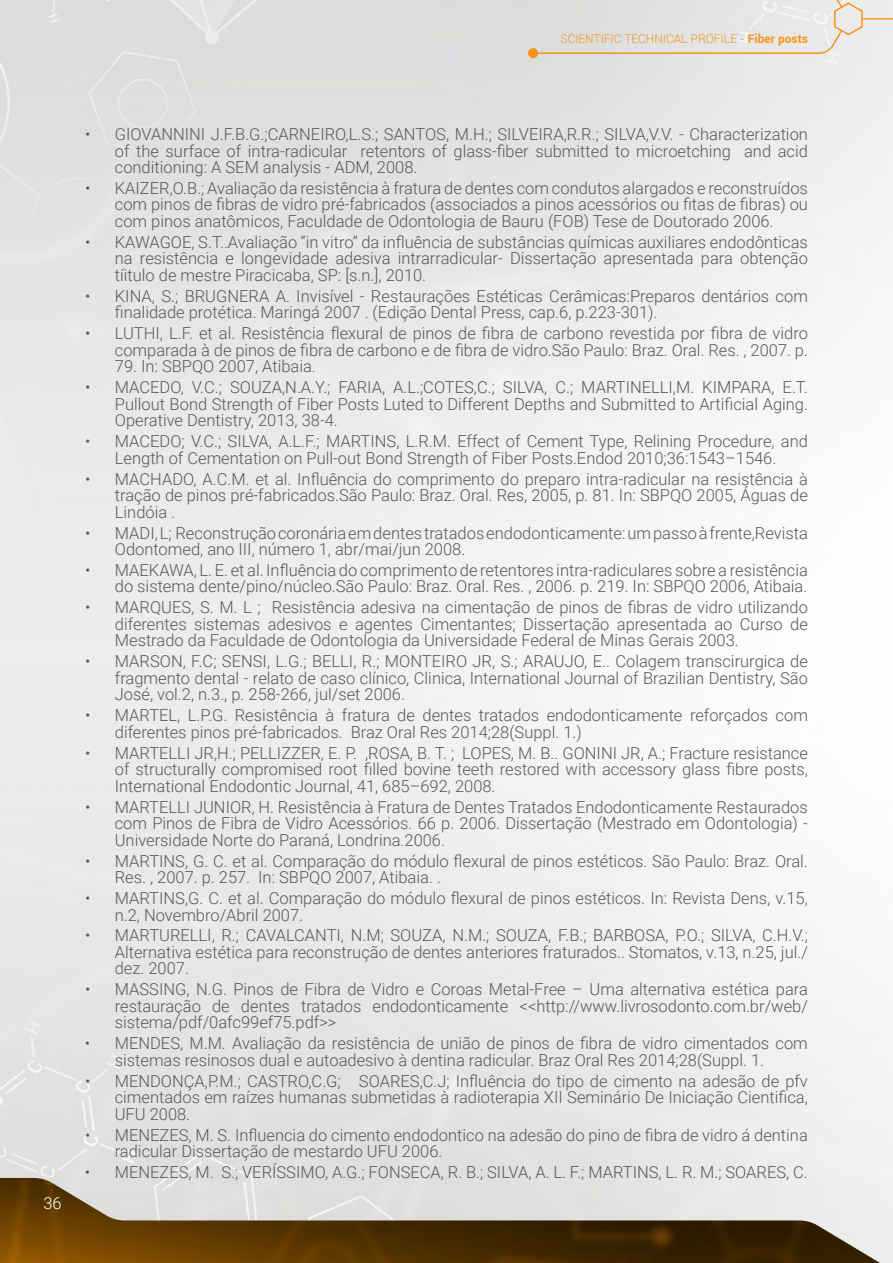
<style>
.page{position:relative;width:893px;height:1263px;background:#fff}
.page>*{position:absolute;margin:0;border:0;box-sizing:border-box;transform-origin:0 0}
.t1{font:300 16.5px/16.5px "Roboto";color:#57585a;text-align:justify}
.t2{font:300 16.5px "Roboto";color:#fff}
.t3{font:300 12px "Roboto";color:#f7931d}
.s1{font-weight:700}
</style>
<div class="page">
<img style="left:0;top:1178px;width:893px;height:85px">
<svg style="left:537px;top:0;width:327px;height:55px;background:#e4e0dc"></svg>
<hr style="left:862px;top:18px;width:31px;height:2px;background:#f7931d">
<div style="left:528px;top:48px;width:10px;height:10px;background:#f7931d;border-radius:50%"></div>
<p class="t3" style="left:560px;top:30px;width:249px">SCIENTIFIC TECHNICAL PROFILE - <span class="s1">Fiber posts</span></p>
<p class="t2" style="left:43px;top:1192px;width:20px">36</p>
<p class="t1" style="left:115px;top:125px;width:695px;text-indent:-30px">• GIOVANNINI J.F.B.G.;CARNEIRO,L.S.; SANTOS, M.H.; SILVEIRA,R.R.; SILVA,V.V. - Characterization of the surface of intra-radicular retentors of glass-fiber submitted to microetching and acid conditioning: A SEM analysis - ADM, 2008.</p>
<p class="t1" style="left:115px;top:179px;width:695px;text-indent:-30px">• KAIZER,O.B.; Avaliação da resistência à fratura de dentes com condutos alargados e reconstruídos com pinos de fibras de vidro pré-fabricados (associados a pinos acessórios ou fitas de fibras) ou com pinos anatômicos, Faculdade de Odontologia de Bauru (FOB) Tese de Doutorado 2006.</p>
<p class="t1" style="left:115px;top:233px;width:695px;text-indent:-30px">• KAWAGOE, S.T..Avaliação “in vitro” da influência de substâncias químicas auxiliares endodônticas na resistência e longevidade adesiva intrarradicular- Dissertação apresentada para obtenção tíitulo de mestre Piracicaba, SP: [s.n.], 2010.</p>
<p class="t1" style="left:115px;top:287px;width:695px;text-indent:-30px">• KINA, S.; BRUGNERA A. Invisível - Restaurações Estéticas Cerâmicas:Preparos dentários com finalidade protética. Maringá 2007 . (Edição Dental Press, cap.6, p.223-301).</p>
<p class="t1" style="left:85px;top:324px;width:724px;text-align:right">• LUTHI, L.F. et al. Resistência flexural de pinos de fibra de carbono revestida por fibra de vidro comparada à de pinos de fibra de carbono e de fibra de vidro.São Paulo: Braz. Oral. Res. , 2007. p.</p>
<p class="t1" style="left:115px;top:358px;width:202px">79. In: SBPQO 2007, Atibaia.</p>
<p class="t1" style="left:115px;top:378px;width:695px;text-indent:-30px">• MACEDO, V.C.; SOUZA,N.A.Y.; FARIA, A.L.;COTES,C.; SILVA, C.; MARTINELLI,M. KIMPARA, E.T.<br>Pullout Bond Strength of Fiber Posts Luted to Different Depths and Submitted to Artificial Aging.<br>Operative Dentistry, 2013, 38-4.</p>
<p class="t1" style="left:85px;top:432px;width:724px;text-align:center">• MACEDO; V.C.; SILVA, A.L.F.; MARTINS, L.R.M. Effect of Cement Type, Relining Procedure, and<br>Length of Cementation on Pull-out Bond Strength of Fiber Posts.Endod 2010;36:1543–1546.</p>
<p class="t1" style="left:115px;top:470px;width:695px;text-indent:-30px">• MACHADO, A.C.M. et al. Influência do comprimento do preparo intra-radicular na resistência à tração de pinos pré-fabricados.São Paulo: Braz. Oral. Res, 2005, p. 81. In: SBPQO 2005, Águas de Lindóia .</p>
<p class="t1" style="left:115px;top:524px;width:695px;text-indent:-30px">• MADI,L; Reconstruçãocoronáriaemdentestratadosendodonticamente:umpassoàfrente,Revista<br>Odontomed, ano III, número 1, abr/mai/jun 2008.</p>
<p class="t1" style="left:85px;top:561px;width:724px;text-align:right">• MAEKAWA, L. E. et al. Influência do comprimento de retentores intra-radiculares sobre a resistência do sistema dente/pino/núcleo.São Paulo: Braz. Oral. Res. , 2006. p. 219. In: SBPQO 2006, Atibaia.</p>
<p class="t1" style="left:115px;top:598px;width:695px;text-indent:-30px">• MARQUES, S. M. L ; Resistência adesiva na cimentação de pinos de fibras de vidro utilizando diferentes sistemas adesivos e agentes Cimentantes; Dissertação apresentada ao Curso de Mestrado da Faculdade de Odontologia da Universidade Federal de Minas Gerais 2003.</p>
<p class="t1" style="left:115px;top:652px;width:695px;text-indent:-30px">• MARSON, F.C; SENSI, L.G.; BELLI, R.; MONTEIRO JR, S.; ARAUJO, E.. Colagem transcirurgica de fragmento dental - relato de caso clínico, Clinica, International Journal of Brazilian Dentistry, São José, vol.2, n.3., p. 258-266, jul/set 2006.</p>
<p class="t1" style="left:115px;top:706px;width:695px;text-indent:-30px">• MARTEL, L.P.G. Resistência à fratura de dentes tratados endodonticamente reforçados com diferentes pinos pré-fabricados. Braz Oral Res 2014;28(Suppl. 1.)</p>
<p class="t1" style="left:115px;top:744px;width:695px;text-indent:-30px">• MARTELLI JR,H.; PELLIZZER, E. P. ,ROSA, B. T. ; LOPES, M. B.. GONINI JR, A.; Fracture resistance of structurally compromised root filled bovine teeth restored with accessory glass fibre posts, International Endodontic Journal, 41, 685–692, 2008.</p>
<p class="t1" style="left:115px;top:798px;width:695px;text-indent:-30px">• MARTELLI JUNIOR, H. Resistência à Fratura de Dentes Tratados Endodonticamente Restaurados com Pinos de Fibra de Vidro Acessórios. 66 p. 2006. Dissertação (Mestrado em Odontologia) - Universidade Norte do Paraná, Londrina.2006.</p>
<p class="t1" style="left:115px;top:852px;width:695px;text-indent:-30px">• MARTINS, G. C. et al. Comparação do módulo flexural de pinos estéticos. São Paulo: Braz. Oral.<br>Res. , 2007. p. 257. In: SBPQO 2007, Atibaia. .</p>
<p class="t1" style="left:115px;top:889px;width:695px;text-indent:-30px">• MARTINS,G. C. et al. Comparação do módulo flexural de pinos estéticos. In: Revista Dens, v.15, n.2, Novembro/Abril 2007.</p>
<p class="t1" style="left:115px;top:926px;width:695px;text-indent:-30px">• MARTURELLI, R.; CAVALCANTI, N.M; SOUZA, N.M.; SOUZA, F.B.; BARBOSA, P.O.; SILVA, C.H.V.; Alternativa estética para reconstrução de dentes anteriores fraturados.. Stomatos, v.13, n.25, jul./ dez. 2007.</p>
<p class="t1" style="left:115px;top:980px;width:695px;text-indent:-30px">• MASSING, N.G. Pinos de Fibra de Vidro e Coroas Metal-Free – Uma alternativa estética para restauração de dentes tratados endodonticamente &lt;&lt;http://www.livrosodonto.com.br/web/ sistema/pdf/0afc99ef75.pdf&gt;&gt;</p>
<p class="t1" style="left:115px;top:1034px;width:695px;text-indent:-30px">• MENDES, M.M. Avaliação da resistência de união de pinos de fibra de vidro cimentados com sistemas resinosos dual e autoadesivo à dentina radicular. Braz Oral Res 2014;28(Suppl. 1.</p>
<p class="t1" style="left:115px;top:1072px;width:695px;text-indent:-30px">• MENDONÇA,P.M.; CASTRO,C.G; SOARES,C.J; Influência do tipo de cimento na adesão de pfv cimentados em raízes humanas submetidas à radioterapia XII Seminário De Iniciação Cientifica, UFU 2008.</p>
<p class="t1" style="left:115px;top:1126px;width:695px;text-indent:-30px">• MENEZES, M. S. Influencia do cimento endodontico na adesão do pino de fibra de vidro á dentina radicular Dissertação de mestardo UFU 2006.</p>
<p class="t1" style="left:85px;top:1163px;width:724px">• MENEZES, M. S.; VERÍSSIMO, A.G.; FONSECA, R. B.; SILVA, A. L. F.; MARTINS, L. R. M.; SOARES, C.</p>
</div>
